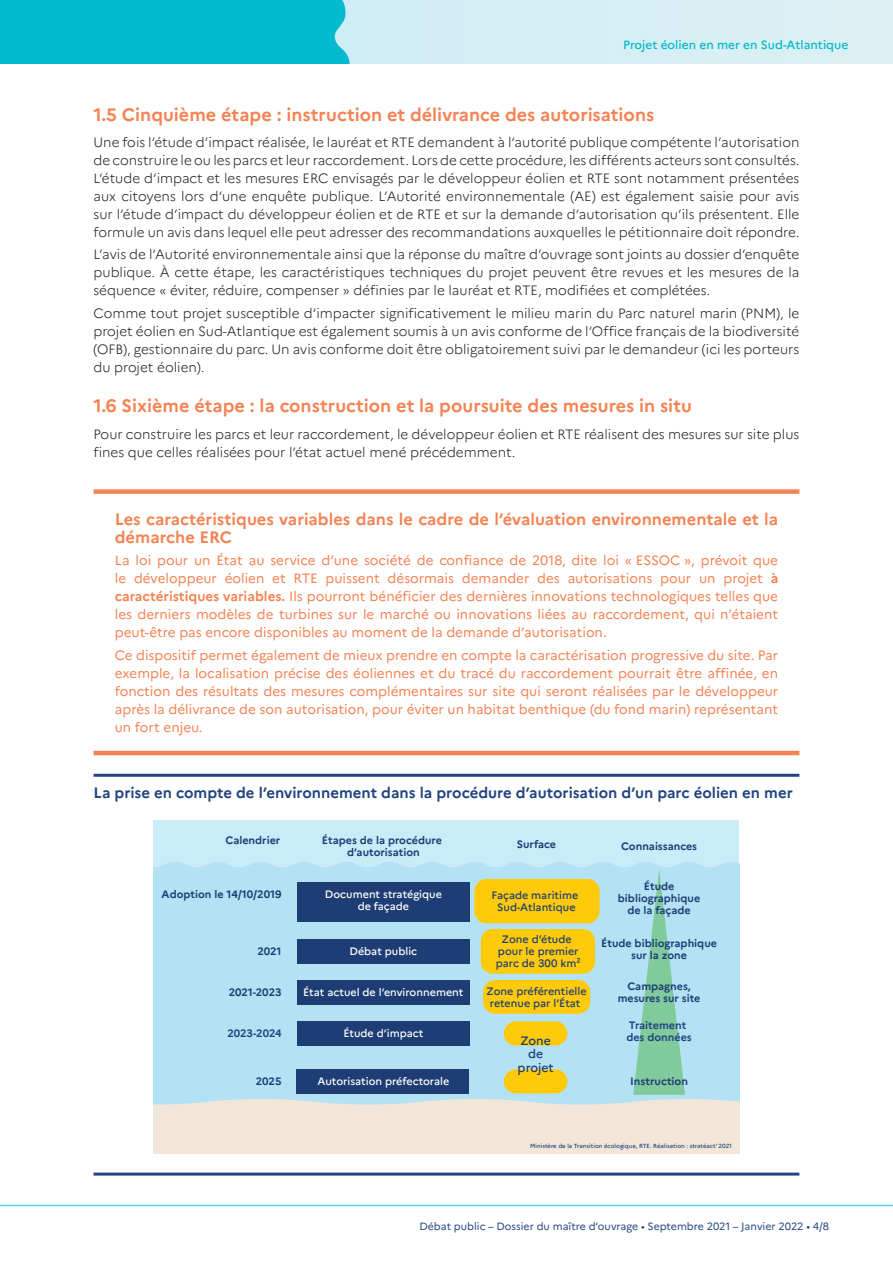
<style>
.page{position:relative;width:893px;height:1263px;background:#fff}
.page>*{position:absolute;margin:0;border:0;box-sizing:border-box;transform-origin:0 0}
.Sous_titre_N1_1{font:700 18px "Marianne";color:#f58354}
.Titre_encadré_N1{font:700 16.5px/18px "Marianne";color:#f58354}
.Titre_Infog{font:700 15px "Marianne";color:#224580}
.BODY{font:300 13.5px/18px "Marianne";color:#231f20;text-align:justify}
.Body_Encadré{font:13.5px/18px "Marianne";color:#f58354;text-align:justify}
.t1{font:500 12.15px/13.5px "Marianne";color:#1e3d75;text-align:center}
.t2{font:500 12px "Marianne";color:#03bace}
.t3{font:700 10.8px/12px "Marianne";color:#1e3d75;text-align:center}
.t4{font:500 10.8px/12px "Marianne";color:#fff;text-align:center}
.t5{font:500 10.8px/12px "Marianne";color:#1e3d75;text-align:center}
.t6{font:700 10.8px/12px "Marianne";color:#224580}
.t7{font:10.5px "Marianne";color:#224580}
.t8{font:500 6px "Marianne";color:#224580}
.s1{font-weight:700}
</style>
<div class="page">
<div style="left:0;top:0;width:893px;height:64px;background:#d6eff4"></div>
<div style="left:0;top:0;width:350px;height:64px;background:#03bace"></div>
<hr style="left:0;top:1205px;width:893px;height:1px;background:#5acbeb">
<hr style="left:94px;top:774px;width:705px;height:3px;background:#224580">
<hr style="left:94px;top:1172px;width:705px;height:3px;background:#224580">
<div style="left:94px;top:489px;width:705px;height:5px;background:#f58354"></div>
<hr style="left:94px;top:751px;width:705px;height:4px;background:#f58354">
<div style="left:154px;top:820px;width:585px;height:65px;background:#caebf8"></div>
<svg style="left:154px;top:862px;width:585px;height:7px;fill:#b3e2f4"></svg>
<svg style="left:154px;top:869px;width:585px;height:285px;background:#bee0e8"></svg>
<div style="left:297px;top:882px;width:172px;height:39px;background:#1e3d75"></div>
<div style="left:297px;top:940px;width:172px;height:24px;background:#1e3d75"></div>
<div style="left:297px;top:980px;width:172px;height:24px;background:#1e3d75"></div>
<div style="left:297px;top:1021px;width:172px;height:24px;background:#1e3d75"></div>
<div style="left:297px;top:1069px;width:172px;height:24px;background:#1e3d75"></div>
<div style="left:474px;top:879px;width:126px;height:44px;background:#feca0a;border-radius:12px"></div>
<div style="left:481px;top:929px;width:114px;height:45px;background:#feca0a;border-radius:12px"></div>
<div style="left:483px;top:980px;width:107px;height:34px;background:#feca0a;border-radius:12px"></div>
<div style="left:504px;top:1021px;width:63px;height:24px;background:#feca0a;border-radius:12px"></div>
<div style="left:504px;top:1069px;width:63px;height:24px;background:#feca0a;border-radius:12px"></div>
<p class="t2" style="left:623px;top:37px;width:227px">Projet éolien en mer en Sud-Atlantique</p>
<p class="Sous_titre_N1_1" style="left:94px;top:103px;width:562px">1.5 Cinquième étape : instruction et délivrance des autorisations</p>
<p class="BODY" style="left:94px;top:132px;width:707px">Une fois l’étude d’impact réalisée, le lauréat et RTE demandent à l’autorité publique compétente l’autorisation de construire le ou les parcs et leur raccordement. Lors de cette procédure, les différents acteurs sont consultés.<br>L’étude d’impact et les mesures ERC envisagés par le développeur éolien et RTE sont notamment présentées aux citoyens lors d’une enquête publique. L’Autorité environnementale (AE) est également saisie pour avis sur l’étude d’impact du développeur éolien et de RTE et sur la demande d’autorisation qu’ils présentent. Elle formule un avis dans lequel elle peut adresser des recommandations auxquelles le pétitionnaire doit répondre.</p>
<p class="BODY" style="left:94px;top:244px;width:707px">L’avis de l’Autorité environnementale ainsi que la réponse du maître d’ouvrage sont joints au dossier d’enquête publique. À cette étape, les caractéristiques techniques du projet peuvent être revues et les mesures de la séquence « éviter, réduire, compenser » définies par le lauréat et RTE, modifiées et complétées.</p>
<p class="BODY" style="left:94px;top:303px;width:707px">Comme tout projet susceptible d’impacter significativement le milieu marin du Parc naturel marin (PNM), le projet éolien en Sud-Atlantique est également soumis à un avis conforme de l’Office français de la biodiversité (OFB), gestionnaire du parc. Un avis conforme doit être obligatoirement suivi par le demandeur (ici les porteurs du projet éolien).</p>
<p class="Sous_titre_N1_1" style="left:94px;top:395px;width:600px">1.6 Sixième étape : la construction et la poursuite des mesures in situ</p>
<p class="BODY" style="left:94px;top:424px;width:707px">Pour construire les parcs et leur raccordement, le développeur éolien et RTE réalisent des mesures sur site plus fines que celles réalisées pour l’état actuel mené précédemment.</p>
<p class="Titre_encadré_N1" style="left:115px;top:510px;width:665px">Les caractéristiques variables dans le cadre de l’évaluation environnementale et la démarche ERC</p>
<p class="Body_Encadré" style="left:115px;top:552px;width:665px">La loi pour un État au service d’une société de confiance de 2018, dite loi « ESSOC », prévoit que le développeur éolien et RTE puissent désormais demander des autorisations pour un projet <span class="s1">à caractéristiques variables.</span> Ils pourront bénéficier des dernières innovations technologiques telles que les derniers modèles de turbines sur le marché ou innovations liées au raccordement, qui n’étaient peut-être pas encore disponibles au moment de la demande d’autorisation.</p>
<p class="Body_Encadré" style="left:115px;top:646px;width:665px">Ce dispositif permet également de mieux prendre en compte la caractérisation progressive du site. Par exemple, la localisation précise des éoliennes et du tracé du raccordement pourrait être affinée, en fonction des résultats des mesures complémentaires sur site qui seront réalisées par le développeur après la délivrance de son autorisation, pour éviter un habitat benthique (du fond marin) représentant un fort enjeu.</p>
<p class="Titre_Infog" style="left:94px;top:783px;width:701px">La prise en compte de l’environnement dans la procédure d’autorisation d’un parc éolien en mer</p>
<p class="t3" style="left:225px;top:834px;width:56px">Calendrier</p>
<p class="t3" style="left:322px;top:834px;width:122px">Étapes de la procédure d’autorisation</p>
<p class="t3" style="left:517px;top:838px;width:41px">Surface</p>
<p class="t3" style="left:621px;top:840px;width:78px">Connaissances</p>
<p class="t3" style="left:162px;top:888px;width:121px">Adoption le 14/10/2019</p>
<p class="t4" style="left:325px;top:888px;width:119px">Document stratégique de façade</p>
<p class="t5" style="left:492px;top:889px;width:88px">Façade maritime<br>Sud-Atlantique</p>
<p class="t3" style="left:618px;top:880px;width:84px">Étude bibliographique de la façade</p>
<p class="t3" style="left:257px;top:945px;width:26px">2021</p>
<p class="t4" style="left:349px;top:945px;width:69px">Débat public</p>
<p class="t5" style="left:496px;top:933px;width:86px">Zone d’étude pour le premier parc de 300 km²</p>
<p class="t3" style="left:601px;top:937px;width:117px">Étude bibliographique sur la zone</p>
<p class="t3" style="left:229px;top:986px;width:54px">2021-2023</p>
<p class="t4" style="left:303px;top:986px;width:162px">État actuel de l’environnement</p>
<p class="t5" style="left:487px;top:985px;width:102px">Zone préférentielle retenue par l’État</p>
<p class="t3" style="left:618px;top:980px;width:84px">Campagnes, mesures sur site</p>
<p class="t6" style="left:227px;top:1027px;width:56px">2023-2024</p>
<p class="t4" style="left:343px;top:1027px;width:81px">Étude d’impact</p>
<p class="t6" style="left:626px;top:1019px;width:67px">Traitement des données</p>
<p class="t3" style="left:256px;top:1075px;width:27px">2025</p>
<p class="t4" style="left:317px;top:1075px;width:133px">Autorisation préfectorale</p>
<p class="t3" style="left:630px;top:1075px;width:59px">Instruction</p>
<p class="t1" style="left:518px;top:1033px;width:37px">Zone de projet</p>
<p class="t8" style="left:530px;top:1142px;width:203px">Ministère de la Transition écologique, RTE. Réalisation : stratéact’ 2021</p>
<p class="t7" style="left:419px;top:1220px;width:411px">Débat public – Dossier du maître d’ouvrage • Septembre 2021 – Janvier 2022 • 4/8</p>
</div>
